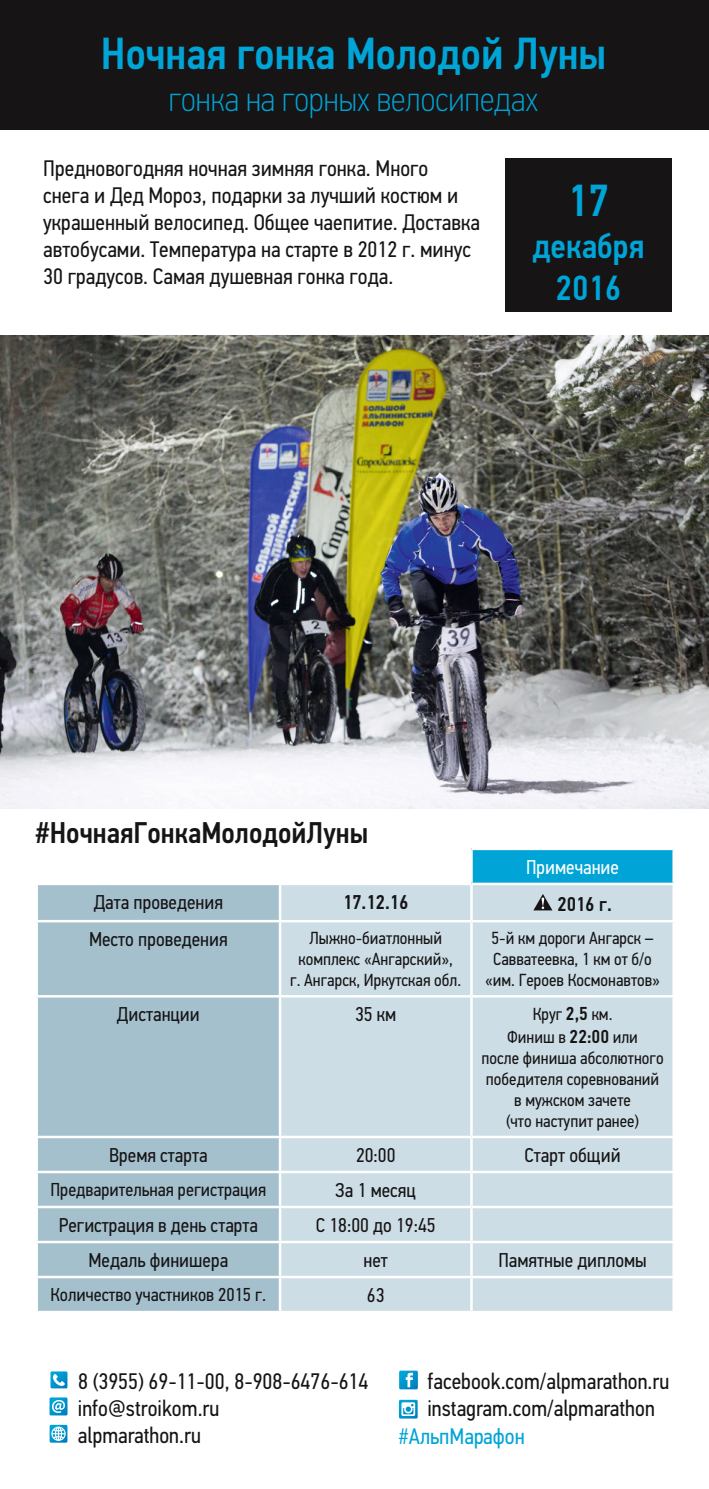
<style>
.page{position:relative;width:709px;height:1489px;background:#fff}
.page>*{position:absolute;margin:0;border:0;box-sizing:border-box;transform-origin:0 0}
.t1{font:500 45px "PF Din Text Cond Pro";color:#00a4d6}
.t2{font:100 35px "PF Din Text Cond Pro";color:#00a4d6}
.t3{font:500 35px/42px "PF Din Text Cond Pro";color:#00a4d6;text-align:center}
.t4{font:500 30px "PF Din Text Cond Pro";color:#161415}
.t5{font:22.5px/27px "PF Din Text Cond Pro";color:#161415}
.t6{font:22.5px "PF Din Text Cond Pro";color:#00a4d6}
.t7{font:20px "PF Din Text Cond Pro";color:#161415}
.t8{font:500 20px "PF Din Text Cond Pro";color:#161415}
.t9{font:20px "PF Din Text Cond Pro";color:#fff}
.t10{font:18.75px "PF Din Text Cond Pro";color:#161415}
.t11{font:17.5px/21px "PF Din Text Cond Pro";color:#161415;text-align:center}
.s1{font-weight:500;font-size:18.75px}
</style>
<div class="page">
<svg style="left:399px;top:1370px;width:19px;height:19px"></svg>
<svg style="left:399px;top:1399px;width:18px;height:19px"></svg>
<svg style="left:50px;top:1371px;width:17px;height:17px"></svg>
<svg style="left:49px;top:1397px;width:18px;height:18px"></svg>
<svg style="left:50px;top:1424px;width:17px;height:18px"></svg>
<div style="left:471px;top:848px;width:202px;height:35px;background:#00a4d6"></div>
<div style="left:38px;top:885px;width:241px;height:425px;background:#a4c0cd"></div>
<div style="left:281px;top:885px;width:391px;height:425px;background:#ccdde5"></div>
<hr style="left:471px;top:847px;width:204px;height:3px;background:#fff">
<hr style="left:470px;top:850px;width:3px;height:32px;background:#fff">
<hr style="left:672px;top:850px;width:3px;height:32px;background:#fff">
<hr style="left:471px;top:882px;width:204px;height:3px;background:#fff">
<hr style="left:470px;top:885px;width:3px;height:34px;background:#fff">
<hr style="left:35px;top:919px;width:245px;height:3px;background:#fff">
<hr style="left:280px;top:919px;width:191px;height:3px;background:#fff">
<hr style="left:471px;top:919px;width:204px;height:3px;background:#fff">
<hr style="left:470px;top:922px;width:3px;height:73px;background:#fff">
<hr style="left:35px;top:995px;width:245px;height:2px;background:#fff">
<hr style="left:280px;top:995px;width:191px;height:2px;background:#fff">
<hr style="left:471px;top:995px;width:204px;height:2px;background:#fff">
<hr style="left:470px;top:997px;width:3px;height:138px;background:#fff">
<hr style="left:35px;top:1135px;width:245px;height:3px;background:#fff">
<hr style="left:280px;top:1135px;width:191px;height:3px;background:#fff">
<hr style="left:471px;top:1135px;width:204px;height:3px;background:#fff">
<hr style="left:470px;top:1138px;width:3px;height:32px;background:#fff">
<hr style="left:35px;top:1170px;width:245px;height:3px;background:#fff">
<hr style="left:280px;top:1170px;width:191px;height:3px;background:#fff">
<hr style="left:471px;top:1170px;width:204px;height:3px;background:#fff">
<hr style="left:470px;top:1173px;width:3px;height:32px;background:#fff">
<hr style="left:35px;top:1205px;width:245px;height:3px;background:#fff">
<hr style="left:280px;top:1205px;width:191px;height:3px;background:#fff">
<hr style="left:471px;top:1205px;width:204px;height:3px;background:#fff">
<hr style="left:470px;top:1208px;width:3px;height:32px;background:#fff">
<hr style="left:35px;top:1240px;width:245px;height:3px;background:#fff">
<hr style="left:280px;top:1240px;width:191px;height:3px;background:#fff">
<hr style="left:471px;top:1240px;width:204px;height:3px;background:#fff">
<hr style="left:470px;top:1243px;width:3px;height:32px;background:#fff">
<hr style="left:35px;top:1275px;width:245px;height:3px;background:#fff">
<hr style="left:280px;top:1275px;width:191px;height:3px;background:#fff">
<hr style="left:471px;top:1275px;width:204px;height:3px;background:#fff">
<hr style="left:470px;top:1278px;width:3px;height:32px;background:#fff">
<svg style="left:533px;top:893px;width:19px;height:17px"></svg>
<div style="left:0;top:0;width:709px;height:130px;background:#161415"></div>
<div style="left:505px;top:159px;width:166px;height:153px;background:#161415"></div>
<img style="left:0;top:335px;width:709px;height:473px">
<p class="t1" style="left:101px;top:27px;width:507px">Ночная гонка Молодой Луны</p>
<p class="t2" style="left:169px;top:79px;width:371px">гонка на горных велосипедах</p>
<p class="t5" style="left:43px;top:155px;width:438px">Предновогодняя ночная зимняя гонка. Много снега и Дед Мороз, подарки за лучший костюм и украшенный велосипед. Общее чаепитие. Доставка автобусами. Температура на старте в 2012 г. минус 30 градусов. Самая душевная гонка года.</p>
<p class="t1" style="left:567px;top:173px;width:43px">17</p>
<p class="t3" style="left:532px;top:225px;width:113px">декабря<br>2016</p>
<p class="t4" style="left:35px;top:814px;width:334px">#НочнаяГонкаМолодойЛуны</p>
<p class="t9" style="left:526px;top:855px;width:94px">Примечание</p>
<p class="t7" style="left:94px;top:890px;width:131px">Дата проведения</p>
<p class="t8" style="left:343px;top:890px;width:67px">17.12.16</p>
<p class="t8" style="left:557px;top:892px;width:56px">2016 г.</p>
<p class="t7" style="left:89px;top:927px;width:140px">Место проведения</p>
<p class="t11" style="left:298px;top:927px;width:156px">Лыжно-биатлонный комплекс «Ангарский»,</p>
<p class="t11" style="left:290px;top:969px;width:172px">г. Ангарск, Иркутская обл.</p>
<p class="t11" style="left:485px;top:927px;width:176px">5-й км дороги Ангарск –<br>Савватеевка, 1 км от б/о «им. Героев Космонавтов»</p>
<p class="t7" style="left:117px;top:1002px;width:84px">Дистанции</p>
<p class="t7" style="left:355px;top:1002px;width:43px">35 км</p>
<p class="t11" style="left:532px;top:1003px;width:81px">Круг <span class="s1">2,5</span> км.</p>
<p class="t11" style="left:507px;top:1026px;width:132px">Финиш в <span class="s1">22:00</span> или</p>
<p class="t11" style="left:481px;top:1047px;width:184px">после финиша абсолютного победителя соревнований в мужском зачете</p>
<p class="t11" style="left:506px;top:1110px;width:134px">(что наступит ранее)</p>
<p class="t7" style="left:109px;top:1143px;width:100px">Время старта</p>
<p class="t7" style="left:356px;top:1143px;width:41px">20:00</p>
<p class="t7" style="left:524px;top:1143px;width:97px">Старт общий</p>
<p class="t10" style="left:50px;top:1178px;width:217px">Предварительная регистрация</p>
<p class="t7" style="left:335px;top:1178px;width:82px">За 1 месяц</p>
<p class="t7" style="left:59px;top:1213px;width:201px">Регистрация в день старта</p>
<p class="t7" style="left:316px;top:1213px;width:121px">С 18:00 до 19:45</p>
<p class="t7" style="left:88px;top:1248px;width:141px">Медаль финишера</p>
<p class="t7" style="left:363px;top:1248px;width:26px">нет</p>
<p class="t7" style="left:498px;top:1248px;width:150px">Памятные дипломы</p>
<p class="t10" style="left:51px;top:1283px;width:217px">Количество участников 2015 г.</p>
<p class="t7" style="left:367px;top:1283px;width:19px">63</p>
<p class="t5" style="left:78px;top:1367px;width:292px">8 (3955) 69-11-00, 8-908-6476-614 info@stroikom.ru<br>alpmarathon.ru</p>
<p class="t5" style="left:427px;top:1367px;width:243px">facebook.com/alpmarathon.ru instagram.com/alpmarathon</p>
<p class="t6" style="left:399px;top:1422px;width:127px">#АльпМарафон</p>
</div>
